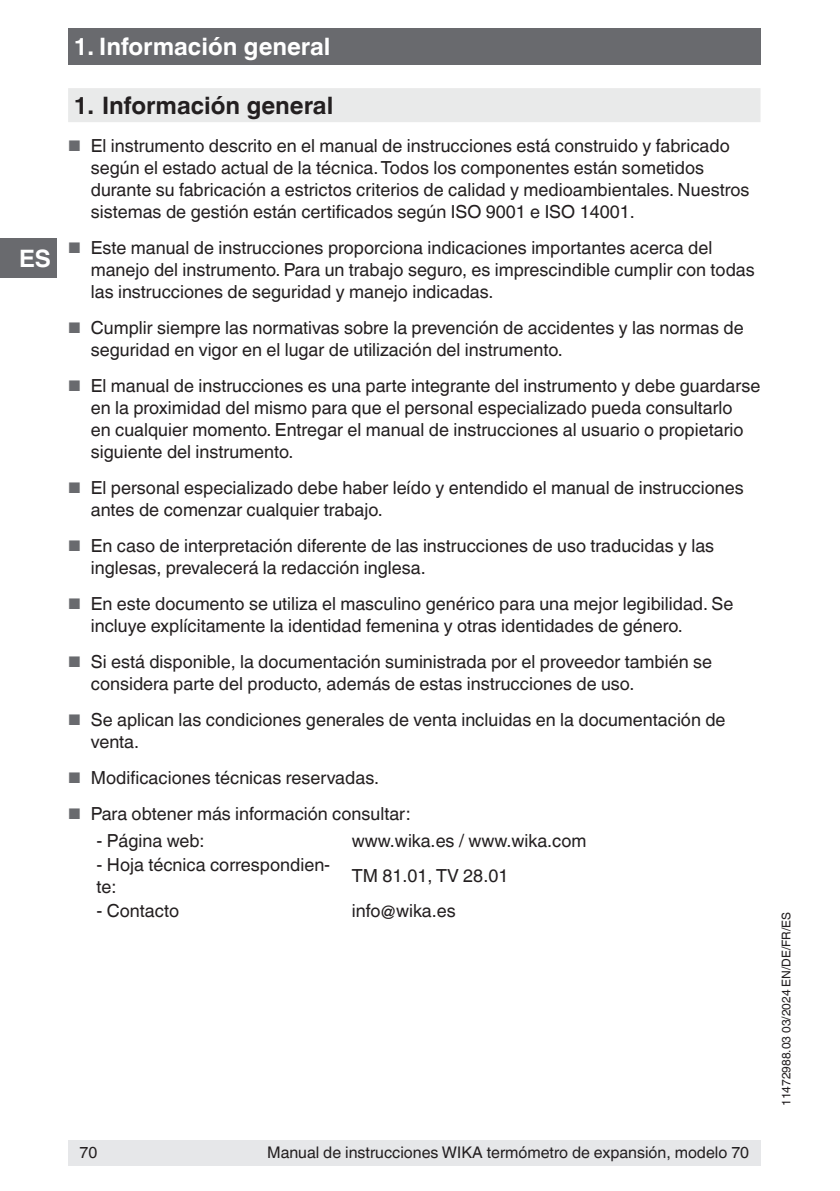
<style>
.page{position:relative;width:840px;height:1191px;background:#fff}
.page>*{position:absolute;margin:0;border:0;box-sizing:border-box;transform-origin:0 0}
.t1{font:700 24px "Helvetica World";color:#fff}
.t2{font:700 24px "Helvetica World";color:#231f20}
.t3{font:18px/22px "Helvetica World";color:#231f20}
.t4{font:16px "Helvetica World";color:#231f20}
.t5{font:12px "Helvetica World";color:#231f20}
.s1{font-size:15.4px;color:#696a6e}
</style>
<div class="page">
<div style="left:68px;top:28px;width:692px;height:37px;background:#696a6e"></div>
<div style="left:0;top:238px;width:57px;height:40px;background:#696a6e"></div>
<div style="left:68px;top:1140px;width:692px;height:25px;background:#e6e7e9"></div>
<div style="left:68px;top:88px;width:692px;height:34px;background:#e9eaea"></div>
<h1 class="t1" style="left:19px;top:244px;width:33px">ES</h1>
<h1 class="t1" style="left:74px;top:33px;width:258px">1. Información general</h1>
<h1 class="t2" style="left:74px;top:91px;width:261px">1. Información general</h1>
<p class="t3" style="left:91px;top:134px;width:659px;text-indent:-23px"><span class="s1">■</span> El instrumento descrito en el manual de instrucciones está construido y fabricado según el estado actual de la técnica. Todos los componentes están sometidos durante su fabricación a estrictos criterios de calidad y medioambientales. Nuestros sistemas de gestión están certificados según ISO 9001 e ISO 14001.</p>
<p class="t3" style="left:91px;top:236px;width:665px;text-indent:-23px"><span class="s1">■</span> Este manual de instrucciones proporciona indicaciones importantes acerca del manejo del instrumento. Para un trabajo seguro, es imprescindible cumplir con todas las instrucciones de seguridad y manejo indicadas.</p>
<p class="t3" style="left:91px;top:316px;width:654px;text-indent:-23px"><span class="s1">■</span> Cumplir siempre las normativas sobre la prevención de accidentes y las normas de seguridad en vigor en el lugar de utilización del instrumento.</p>
<p class="t3" style="left:91px;top:374px;width:670px;text-indent:-23px"><span class="s1">■</span> El manual de instrucciones es una parte integrante del instrumento y debe guardarse en la proximidad del mismo para que el personal especializado pueda consultarlo<br>en cualquier momento. Entregar el manual de instrucciones al usuario o propietario siguiente del instrumento.</p>
<p class="t3" style="left:91px;top:476px;width:654px;text-indent:-23px"><span class="s1">■</span> El personal especializado debe haber leído y entendido el manual de instrucciones antes de comenzar cualquier trabajo.</p>
<p class="t3" style="left:91px;top:534px;width:624px;text-indent:-23px"><span class="s1">■</span> En caso de interpretación diferente de las instrucciones de uso traducidas y las inglesas, prevalecerá la redacción inglesa.</p>
<p class="t3" style="left:91px;top:592px;width:643px;text-indent:-23px"><span class="s1">■</span> En este documento se utiliza el masculino genérico para una mejor legibilidad. Se incluye explícitamente la identidad femenina y otras identidades de género.</p>
<p class="t3" style="left:91px;top:650px;width:622px;text-indent:-23px"><span class="s1">■</span> Si está disponible, la documentación suministrada por el proveedor también se considera parte del producto, además de estas instrucciones de uso.</p>
<p class="t3" style="left:91px;top:708px;width:636px;text-indent:-23px"><span class="s1">■</span> Se aplican las condiciones generales de venta incluidas en la documentación de venta.</p>
<p class="t3" style="left:68px;top:766px;width:312px"><span class="s1">■</span> Modificaciones técnicas reservadas.</p>
<p class="t3" style="left:68px;top:802px;width:344px"><span class="s1">■</span> Para obtener más información consultar:</p>
<p class="t3" style="left:96px;top:829px;width:110px">- Página web:</p>
<p class="t3" style="left:351px;top:829px;width:236px">www.wika.es / www.wika.com</p>
<p class="t3" style="left:96px;top:853px;width:235px">- Hoja técnica correspondien&shy;te:</p>
<p class="t3" style="left:351px;top:864px;width:158px">TM 81.01, TV 28.01</p>
<p class="t3" style="left:96px;top:900px;width:84px">- Contacto</p>
<p class="t3" style="left:351px;top:900px;width:105px">info@wika.es</p>
<p class="t4" style="left:79px;top:1143px;width:19px">70</p>
<p class="t4" style="left:267px;top:1143px;width:483px">Manual de instrucciones WIKA termómetro de expansión, modelo 70</p>
<p class="t5" style="left:778px;top:1106px;width:195px;rotate:-90deg">11472988.03 03/2024 EN/DE/FR/ES</p>
</div>
